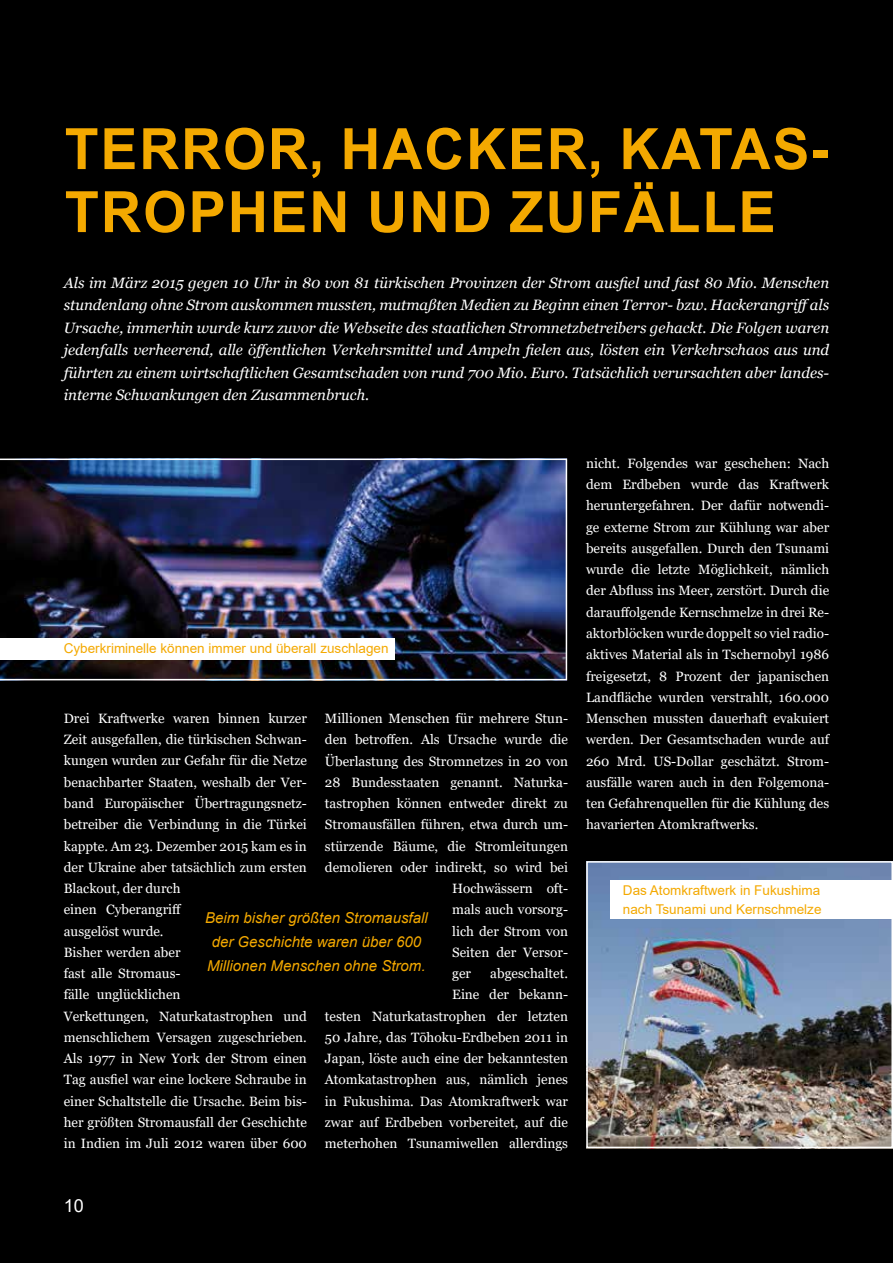
<style>
.page{position:relative;width:893px;height:1263px;background:#000}
.page>*{position:absolute;margin:0;border:0;box-sizing:border-box;transform-origin:0 0}
.t1{font:700 57px/63px "Arial";letter-spacing:.035em;color:#f4a900}
.t2{font:18px "Arial";color:#fff}
.t3{font:italic 15px/22.5px "Georgia";color:#fff;text-align:justify}
.t4{font:italic 15px/24px "Arial";color:#f4a900;text-align:center}
.t5{font:13.5px/21.3px "Georgia";color:#fff}
.t6{font:13.5px/19.5px "Arial";color:#f4a900}
</style>
<div class="page">
<img style="left:589px;top:864px;width:301px;height:281px">
<div style="left:586px;top:861px;width:307px;height:287px;border:2px solid #fff"></div>
<div style="left:610px;top:880px;width:283px;height:38px;background:#fff"></div>
<img style="left:0;top:459px;width:567px;height:221px">
<div style="left:0;top:638px;width:395px;height:21px;background:#fff"></div>
<h1 class="t1" style="left:65px;top:118px;width:765px">TERROR, HACKER, KATAS-<br>TROPHEN UND ZUFÄLLE</h1>
<p class="t3" style="left:64px;top:271px;width:767px">Als im März 2015 gegen 10 Uhr in 80 von 81 türkischen Provinzen der Strom ausfiel und fast 80 Mio. Menschen stundenlang ohne Strom auskommen mussten, mutmaßten Medien zu Beginn einen Terror- bzw. Hackerangriffals Ursache, immerhin wurde kurz zuvor die Webseite des staatlichen Stromnetzbetreibers gehackt. Die Folgen waren jedenfalls verheerend, alle öffentlichen Verkehrsmittel und Ampeln fielen aus, lösten ein Verkehrschaos aus und führten zu einem wirtschaftlichen Gesamtschaden von rund 700 Mio. Euro. Tatsächlich verursachten aber landes&shy;interne Schwankungen den Zusammenbruch.</p>
<p class="t6" style="left:64px;top:639px;width:326px">Cyberkriminelle können immer und überall zuschlagen</p>
<p class="t5" style="left:64px;top:708px;width:245px">Drei Kraftwerke waren binnen kurzer Zeit ausgefallen, die türkischen Schwan&shy;kungen wurden zur Gefahr für die Netze benachbarter Staaten, weshalb der Ver&shy;band Europäischer Übertragungsnetz&shy;betreiber die Verbindung in die Türkei kappte. Am 23. Dezember 2015 kam es in der Ukraine aber tatsächlich zum ersten Blackout, der durch<br>einen Cyberangriff<br>ausgelöst wurde.<br>Bisher werden aber<br>fast alle Stromaus-<br>fälle unglücklichen<br>Verkettungen, Naturkatastrophen und menschlichem Versagen zugeschrieben.<br>Als 1977 in New York der Strom einen Tag ausfiel war eine lockere Schraube in einer Schaltstelle die Ursache. Beim bis&shy;her größten Stromausfall der Geschichte in Indien im Juli 2012 waren über 600</p>
<p class="t5" style="left:325px;top:708px;width:245px">Millionen Menschen für mehrere Stun-</p>
<p class="t5" style="left:325px;top:729px;width:245px">den betroffen. Als Ursache wurde die</p>
<p class="t5" style="left:325px;top:750px;width:245px">Überlastung des Stromnetzes in 20 von</p>
<p class="t5" style="left:325px;top:772px;width:245px">28 Bundesstaaten genannt. Naturka-</p>
<p class="t5" style="left:325px;top:793px;width:245px">tastrophen können entweder direkt zu</p>
<p class="t5" style="left:325px;top:814px;width:245px">Stromausfällen führen, etwa durch um-</p>
<p class="t5" style="left:325px;top:835px;width:245px">stürzende Bäume, die Stromleitungen</p>
<p class="t5" style="left:325px;top:857px;width:245px">demolieren oder indirekt, so wird bei</p>
<p class="t5" style="left:452px;top:878px;width:117px">Hochwässern oft-</p>
<p class="t5" style="left:452px;top:899px;width:117px">mals auch vorsorg-</p>
<p class="t5" style="left:452px;top:920px;width:117px">lich der Strom von</p>
<p class="t5" style="left:452px;top:942px;width:117px">Seiten der Versor-</p>
<p class="t5" style="left:452px;top:963px;width:20px">ger</p>
<p class="t4" style="left:205px;top:906px;width:224px">Beim bisher größten Stromausfall der Geschichte waren über 600<br>Millionen Menschen ohne Strom.</p>
<p class="t5" style="left:325px;top:963px;width:245px;text-align:right">abgeschaltet.<br>Eine der bekann-<br>testen Naturkatastrophen der letzten 50 Jahre, das Tōhoku-Erdbeben 2011 in Japan, löste auch eine der bekanntesten Atomkatastrophen aus, nämlich jenes in Fukushima. Das Atomkraftwerk war zwar auf Erdbeben vorbereitet, auf die meterhohen Tsunamiwellen allerdings</p>
<p class="t5" style="left:586px;top:453px;width:245px;text-align:justify">nicht. Folgendes war geschehen: Nach dem Erdbeben wurde das Kraftwerk heruntergefahren. Der dafür notwendi&shy;ge externe Strom zur Kühlung war aber bereits ausgefallen. Durch den Tsunami wurde die letzte Möglichkeit, nämlich der Abfluss ins Meer, zerstört. Durch die darauffolgende Kernschmelze in drei Re&shy;aktorblöcken wurde doppelt so viel radio&shy;aktives Material als in Tschernobyl 1986 freigesetzt, 8 Prozent der japanischen Landfläche wurden verstrahlt, 160.000<br>Menschen mussten dauerhaft evakuiert werden. Der Gesamtschaden wurde auf 260 Mrd. US-Dollar geschätzt. Strom&shy;ausfälle waren auch in den Folgemona&shy;ten Gefahrenquellen für die Kühlung des havarierten Atomkraftwerks.</p>
<p class="t6" style="left:623px;top:880px;width:200px">Das Atomkraftwerk in Fukushima nach Tsunami und Kernschmelze</p>
<h2 class="t2" style="left:64px;top:1193px;width:22px">10</h2>
</div>
